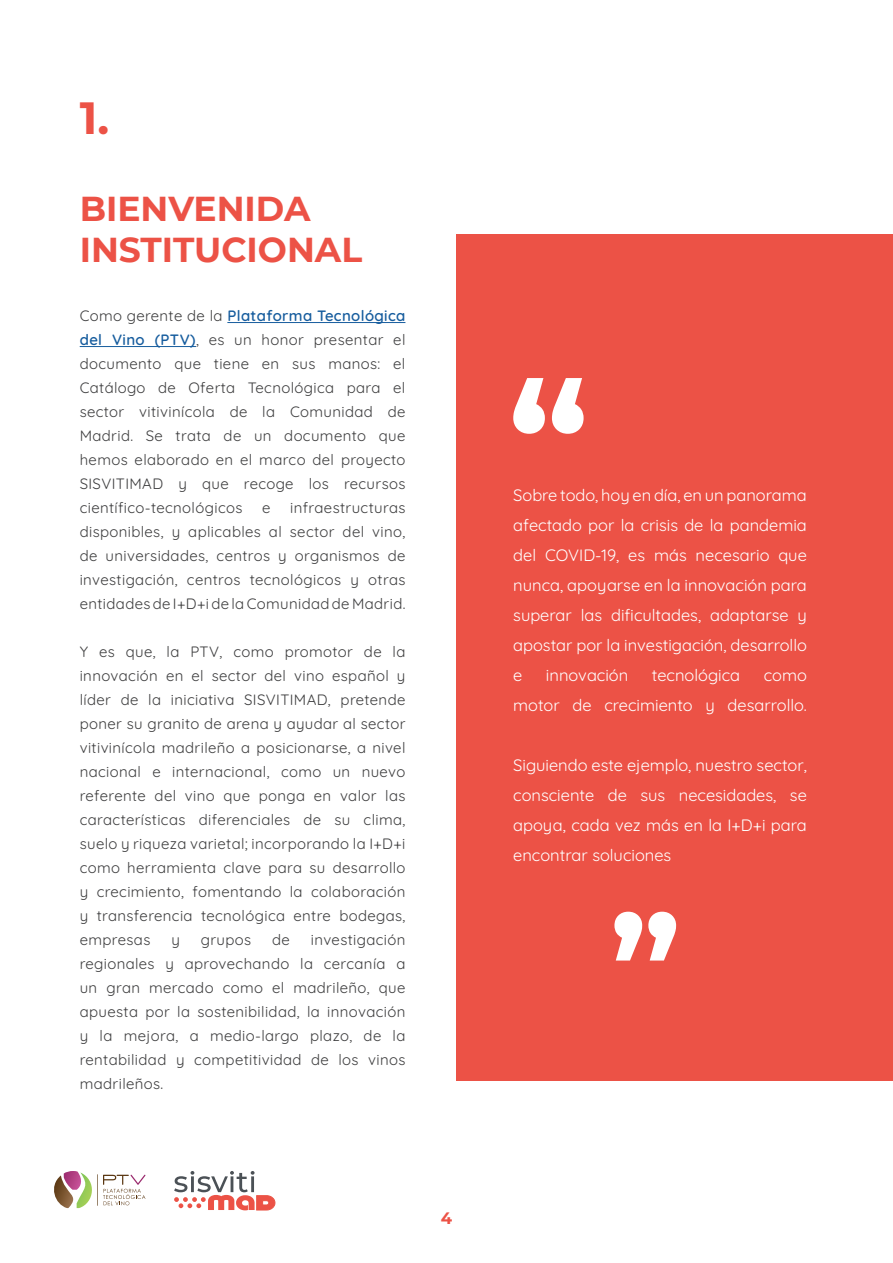
<style>
.page{position:relative;width:893px;height:1263px;background:#fff}
.page>*{position:absolute;margin:0;border:0;box-sizing:border-box;transform-origin:0 0}
.t1{font:700 45px "Montserrat";color:#ec5246}
.t2{font:700 34.5px/41.4px "Montserrat";color:#ec5246}
.t3{font:16.5px/30px "Quicksand";color:#fff;text-align:justify}
.t4{font:700 16.5px "Montserrat";color:#ec5246}
.t5{font:15px/24px "Quicksand";letter-spacing:.025em;color:#3e3e3f;text-align:justify}
.s1{font-weight:600;color:#175d9e}
</style>
<div class="page">
<svg style="left:54px;top:1171px;width:91px;height:37px"></svg>
<svg style="left:174px;top:1171px;width:102px;height:40px"></svg>
<hr style="left:251px;top:1176px;width:3px;height:16px;background:#4b5156">
<div style="left:456px;top:234px;width:437px;height:846px;background:#ec5246"></div>
<svg style="left:513px;top:378px;width:71px;height:56px"></svg>
<svg style="left:614px;top:912px;width:62px;height:48px"></svg>
<hr style="left:227px;top:322px;width:178px;height:1px;background:#175d9e">
<hr style="left:80px;top:346px;width:116px;height:1px;background:#175d9e">
<h1 class="t1" style="left:80px;top:85px;width:31px">1.</h1>
<h2 class="t2" style="left:80px;top:186px;width:284px">BIENVENIDA<br>INSTITUCIONAL</h2>
<p class="t5" style="left:80px;top:302px;width:327px">Como gerente de la <span class="s1">Plataforma Tecnológica del Vino (PTV)</span>, es un honor presentar el documento que tiene en sus manos: el Catálogo de Oferta Tecnológica para el sector vitivinícola de la Comunidad de Madrid. Se trata de un documento que hemos elaborado en el marco del proyecto SISVITIMAD y que recoge los recursos científico-tecnológicos</p>
<p class="t5" style="left:80px;top:494px;width:327px;text-indent:211px">infraestructuras disponibles, y aplicables al sector del vino, de universidades, centros y organismos de investigación, centros tecnológicos y otras entidades de I+D+i de la Comunidad de Madrid.</p>
<p class="t5" style="left:80px;top:638px;width:327px">Y es que, la PTV, como promotor de la innovación en el sector del vino español y líder de la iniciativa SISVITIMAD, pretende poner su granito de arena y ayudar al sector vitivinícola madrileño a posicionarse, a nivel nacional e internacional, como un nuevo referente del vino que ponga en valor las características diferenciales de su clima, suelo y riqueza varietal; incorporando la I+D+i como herramienta clave para su desarrollo y crecimiento, fomentando la colaboración y transferencia tecnológica entre bodegas, empresas</p>
<p class="t5" style="left:262px;top:494px;width:10px">e</p>
<p class="t5" style="left:171px;top:926px;width:10px">y</p>
<p class="t5" style="left:201px;top:926px;width:52px">grupos</p>
<p class="t5" style="left:272px;top:926px;width:19px">de</p>
<p class="t5" style="left:80px;top:926px;width:327px;text-indent:231px">investigación regionales y aprovechando la cercanía a un gran mercado como el madrileño, que apuesta por la sostenibilidad, la innovación y la mejora, a medio-largo plazo, de la rentabilidad y competitividad de los vinos madrileños.</p>
<p class="t4" style="left:441px;top:1206px;width:13px">4</p>
<p class="t3" style="left:513px;top:479px;width:295px">Sobre todo, hoy en día, en un panorama afectado por la crisis de la pandemia del COVID-19, es más necesario que nunca, apoyarse en la innovación para superar las dificultades, adaptarse y apostar por la investigación, desarrollo e</p>
<p class="t3" style="left:546px;top:659px;width:84px">innovación</p>
<p class="t3" style="left:652px;top:659px;width:90px">tecnológica</p>
<p class="t3" style="left:513px;top:659px;width:295px;text-align:right">como<br>motor de crecimiento y desarrollo.</p>
<p class="t3" style="left:513px;top:749px;width:295px">Siguiendo este ejemplo, nuestro sector, consciente de sus necesidades, se apoya, cada vez más en la I+D+i para encontrar soluciones</p>
</div>
